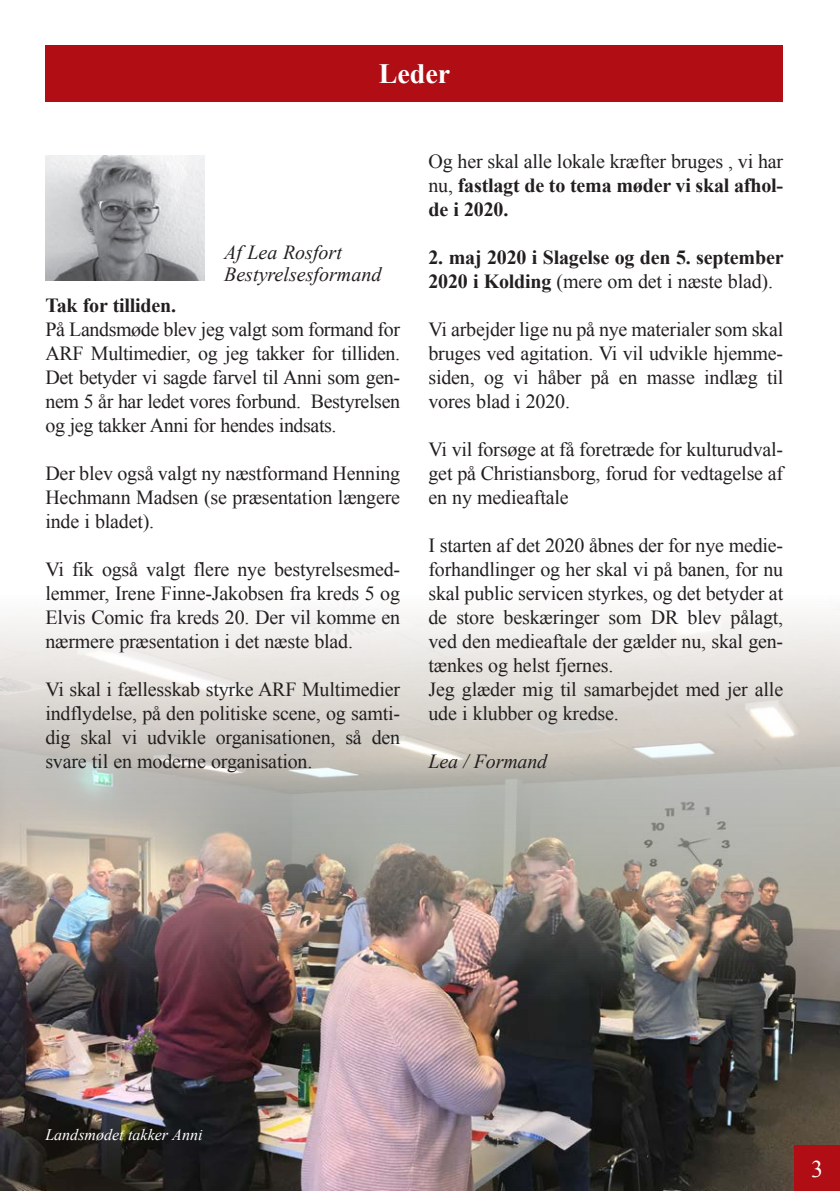
<style>
.page{position:relative;width:840px;height:1191px;background:#fff}
.page>*{position:absolute;margin:0;border:0;box-sizing:border-box;transform-origin:0 0}
.t1{font:700 28px "Times New Roman";color:#fff}
.t2{font:24px "Times New Roman";color:#fff}
.Normal{font:20px/24px "Times New Roman";letter-spacing:-.01em;color:#231f20;text-align:justify}
.Normal-2{font:700 20px/24px "Times New Roman";letter-spacing:-.01em;color:#231f20}
.Normal-3{font:italic 20px "Times New Roman";color:#231f20}
.Normal-4{font:italic 16px "Times New Roman";color:#fff}
.s1{font-weight:700}
.s2{font-weight:400}
</style>
<div class="page">
<img style="left:0;top:609px;width:839px;height:582px">
<div style="left:794px;top:1145px;width:45px;height:46px;background:#b00d15"></div>
<div style="left:45px;top:45px;width:737px;height:57px;background:#b00d15"></div>
<img style="left:45px;top:156px;width:159px;height:125px">
<p class="t1" style="left:378px;top:54px;width:73px">Leder</p>
<p class="Normal-3" style="left:224px;top:238px;width:119px">Af Lea Rosfort</p>
<p class="Normal-3" style="left:224px;top:260px;width:159px">Bestyrelsesformand</p>
<p class="Normal-2" style="left:45px;top:293px;width:132px">Tak for tilliden.</p>
<p class="Normal" style="left:45px;top:317px;width:356px">På Landsmøde blev jeg valgt som formand for ARF Multimedier, og jeg takker for tilliden.<br>Det betyder vi sagde farvel til Anni som gen&shy;nem 5 år har ledet vores forbund. Bestyrelsen og jeg takker Anni for hendes indsats.</p>
<p class="Normal" style="left:45px;top:461px;width:356px">Der blev også valgt ny næstformand Henning Hechmann Madsen (se præsentation længere inde i bladet).</p>
<p class="Normal" style="left:45px;top:557px;width:356px">Vi fik også valgt flere nye bestyrelsesmed&shy;lemmer, Irene Finne-Jakobsen fra kreds 5 og Elvis Comic fra kreds 20. Der vil komme en nærmere præsentation i det næste blad.</p>
<p class="Normal" style="left:45px;top:677px;width:356px">Vi skal i fællesskab styrke ARF Multimedier indflydelse, på den politiske scene, og samti&shy;dig skal vi udvikle organisationen, så den svare til en moderne organisation.</p>
<p class="Normal" style="left:428px;top:149px;width:356px">Og her skal alle lokale kræfter bruges , vi har nu, <span class="s1">fastlagt de to tema møder vi skal afhol&shy;de i 2020.</span></p>
<p class="Normal-2" style="left:428px;top:245px;width:356px">2. maj 2020 i Slagelse og den 5. september<br>2020 i Kolding <span class="s2">(mere om det i næste blad).</span></p>
<p class="Normal" style="left:428px;top:317px;width:356px">Vi arbejder lige nu på nye materialer som skal bruges ved agitation. Vi vil udvikle hjemme&shy;siden, og vi håber på en masse indlæg til vores blad i 2020.</p>
<p class="Normal" style="left:428px;top:437px;width:356px">Vi vil forsøge at få foretræde for kulturudval&shy;get på Christiansborg, forud for vedtagelse af en ny medieaftale</p>
<p class="Normal" style="left:428px;top:533px;width:356px">I starten af det 2020 åbnes der for nye medie&shy;forhandlinger og her skal vi på banen, for nu skal public servicen styrkes, og det betyder at de store beskæringer som DR blev pålagt, ved den medieaftale der gælder nu, skal gen&shy;tænkes og helst fjernes.</p>
<p class="Normal" style="left:428px;top:677px;width:356px">Jeg glæder mig til samarbejdet med jer alle ude i klubber og kredse.</p>
<p class="Normal-3" style="left:428px;top:748px;width:120px">Lea / Formand</p>
<p class="Normal-4" style="left:45px;top:1123px;width:158px">Landsmødet takker Anni</p>
<p class="t2" style="left:810px;top:1152px;width:13px">3</p>
</div>
